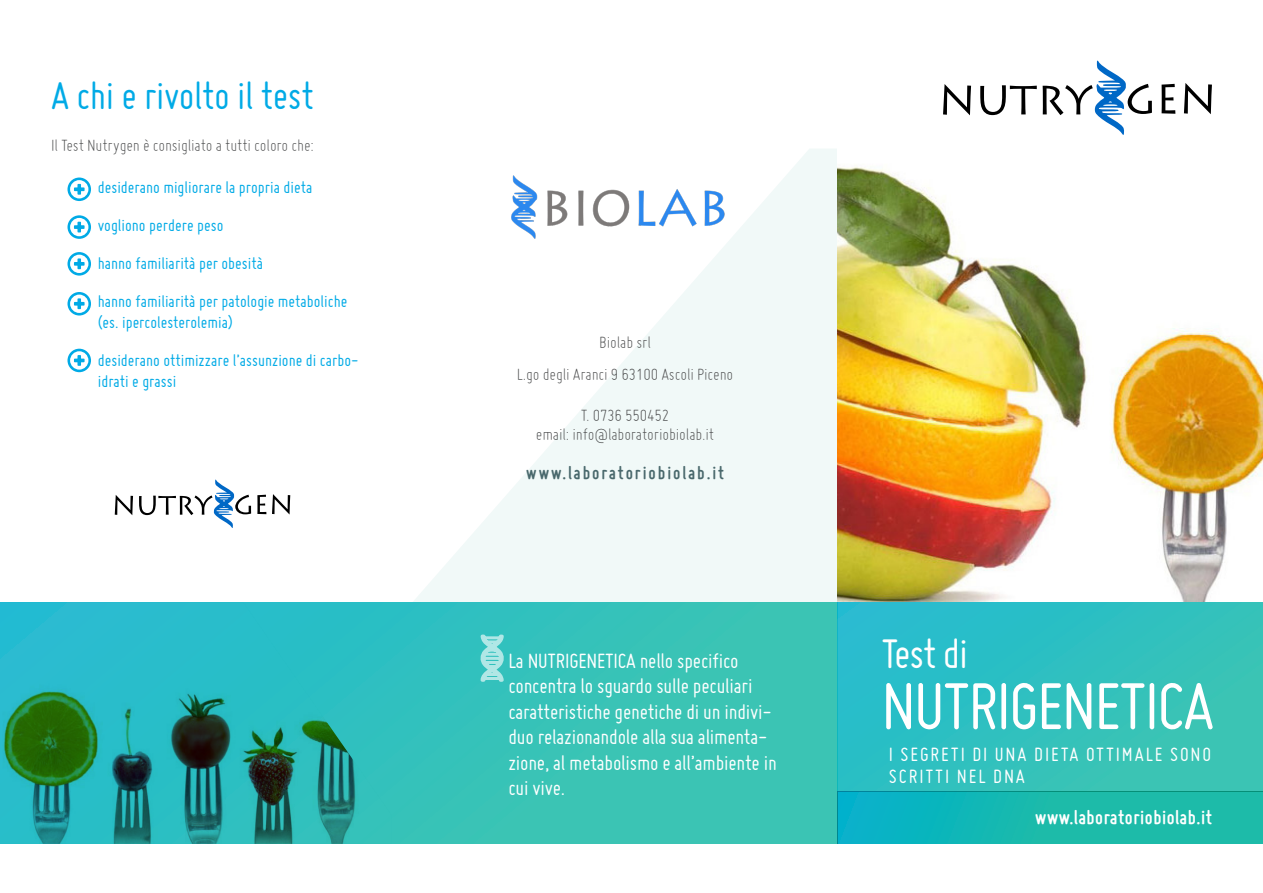
<style>
.page{position:relative;width:1263px;height:893px;background:#fff}
.page>*{position:absolute;margin:0;border:0;box-sizing:border-box;transform-origin:0 0}
.Header_1{font:72px "Miso";letter-spacing:-.025em;color:#fff}
.Header_1-2{font:45px "Miso";letter-spacing:-.025em;color:#fff}
.Header_2{font:42px "Miso";letter-spacing:-.01em;color:#00aae6}
.Header_1-3{font:22.5px/25.5px "Miso";letter-spacing:-.01em;color:#fff}
.Header_1-4{font:21px/22.5px "Miso";letter-spacing:.09em;color:#fff}
.Paragraph{font:700 21px "Miso";letter-spacing:.025em;color:#fff}
.Header_1-5{font:700 19.5px "Miso";letter-spacing:.1em;color:#49686c}
.List_Item{font:18px/21px "Miso";color:#00aae6}
.Paragraph-2{font:300 18px/19.5px "Miso";letter-spacing:-.01em;color:#454647;text-align:center}
</style>
<div class="page">
<svg style="left:413px;top:149px;width:470px;height:453px;fill:#f1f9f8"></svg>
<div style="left:0;top:602px;width:838px;height:242px;background:#3bc4b5"></div>
<img style="left:0;top:602px;width:391px;height:242px">
<img style="left:838px;top:149px;width:425px;height:452px">
<div style="left:838px;top:602px;width:425px;height:189px;background:linear-gradient(to right,#27bdcb,#3ac4b3)"></div>
<div style="left:838px;top:791px;width:425px;height:53px;background:linear-gradient(to right,#08b3c4,#24bea0)"></div>
<svg style="left:479px;top:633px;width:25px;height:49px"></svg>
<svg style="left:68px;top:178px;width:23px;height:23px"></svg>
<svg style="left:68px;top:215px;width:23px;height:24px"></svg>
<svg style="left:68px;top:252px;width:23px;height:24px"></svg>
<svg style="left:68px;top:292px;width:23px;height:23px"></svg>
<svg style="left:943px;top:60px;width:269px;height:75px"></svg>
<img style="left:510px;top:176px;width:219px;height:63px">
<svg style="left:68px;top:349px;width:23px;height:23px"></svg>
<svg style="left:115px;top:479px;width:175px;height:49px"></svg>
<p class="Header_2" style="left:51px;top:72px;width:264px">A chi e rivolto il test</p>
<p class="Paragraph-2" style="left:51px;top:135px;width:264px">Il Test Nutrygen è consigliato a tutti coloro che:</p>
<p class="List_Item" style="left:98px;top:177px;width:216px">desiderano migliorare la propria dieta</p>
<p class="List_Item" style="left:98px;top:215px;width:127px">vogliono perdere peso</p>
<p class="List_Item" style="left:98px;top:253px;width:167px">hanno familiarità per obesità</p>
<p class="List_Item" style="left:98px;top:291px;width:251px">hanno familiarità per patologie metaboliche (es. ipercolesterolemia)</p>
<p class="List_Item" style="left:98px;top:350px;width:262px">desiderano ottimizzare l’assunzione di carbo&shy;idrati e grassi</p>
<p class="Paragraph-2" style="left:599px;top:332px;width:53px">Biolab srl</p>
<p class="Paragraph-2" style="left:517px;top:364px;width:218px">L.go degli Aranci 9 63100 Ascoli Piceno</p>
<p class="Paragraph-2" style="left:536px;top:405px;width:180px">T. 0736 550452<br>email: info@laboratoriobiolab.it</p>
<p class="Header_1-5" style="left:526px;top:462px;width:199px">www.laboratoriobiolab.it</p>
<p class="Header_1-3" style="left:508px;top:647px;width:270px">La NUTRIGENETICA nello specifico concentra lo sguardo sulle peculiari caratteristiche genetiche di un indivi&shy;duo relazionandole alla sua alimenta&shy;zione, al metabolismo e all’ambiente in cui vive.</p>
<p class="Header_1-2" style="left:881px;top:628px;width:88px">Test di</p>
<p class="Header_1" style="left:881px;top:666px;width:334px">NUTRIGENETICA</p>
<p class="Header_1-4" style="left:889px;top:742px;width:324px">I SEGRETI DI UNA DIETA OTTIMALE SONO<br>SCRITTI NEL DNA</p>
<p class="Paragraph" style="left:1035px;top:806px;width:178px">www.laboratoriobiolab.it</p>
</div>
